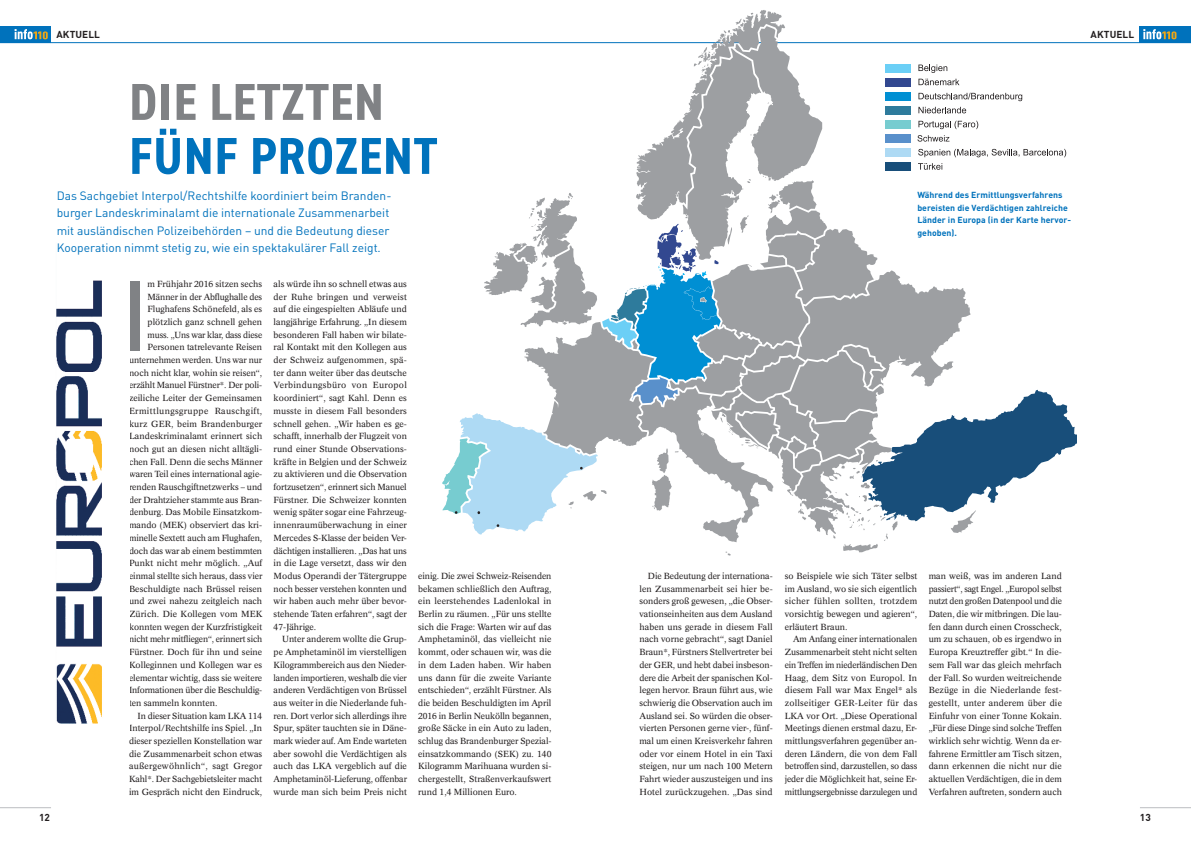
<style>
.page{position:relative;width:1191px;height:842px;background:#fff}
.page>*{position:absolute;margin:0;border:0;box-sizing:border-box;transform-origin:0 0}
._8_7_C_Ini_DIN-6_Zei{font:600 condensed 100.7px "DIN2014";color:#808285}
._52_DIN_Narrow_Bold{font:700 condensed 52px "DIN2014";letter-spacing:.02em;color:#0072bc}
._52_DIN_Narrow_Bold-2{font:700 condensed 52px "DIN2014";letter-spacing:.02em;color:#808285}
._12_DIN_Vorspann_bla{font:12px/17.4px "DIN Pro";color:#0072bc}
._43_Pagina_linksbünd{font:700 10px "DIN Pro";letter-spacing:.01em;color:#231f20}
._8_7_C_reg_block_Ein{font:8.7px/12.7px "Concorde CV";color:#231f20;text-align:justify}
._8_7_C_Ini_DIN-6_Zei-2{font:8.7px "Concorde CV";color:#231f20}
._8_7_DIN_BU_blau{font:700 8.7px/12.7px "DIN Pro";letter-spacing:.005em;color:#0072bc}
._8_7_C_Ini_DIN-6_Zei-3{font:8.7px "Concorde CV";letter-spacing:-.02em;color:#231f20}
._8_7_C_Ini_DIN-6_Zei-4{font:8.7px "Concorde CV";letter-spacing:.04em;color:#231f20}
</style>
<div class="page">
<div style="left:0;top:27px;width:51px;height:16px;background:#0072bc"></div>
<svg style="left:15px;top:29px;width:33px;height:10px"></svg>
<hr style="left:0;top:807px;width:51px;height:1px;background:#bcbdc0">
<hr style="left:1140px;top:807px;width:51px;height:1px;background:#bcbdc0">
<img style="left:56px;top:280px;width:46px;height:444px">
<div style="left:1140px;top:27px;width:51px;height:16px;background:#0072bc"></div>
<svg style="left:1143px;top:29px;width:33px;height:10px"></svg>
<hr style="left:0;top:42px;width:1191px;height:1px;background:#0072bc">
<svg style="left:442px;top:10px;width:634px;height:546px"></svg>
<p class="_43_Pagina_linksbünd" style="left:56px;top:28px;width:45px">AKTUELL</p>
<p class="_52_DIN_Narrow_Bold-2" style="left:129px;top:67px;width:256px">DIE LETZTEN</p>
<p class="_52_DIN_Narrow_Bold" style="left:129px;top:121px;width:309px">FÜNF PROZENT</p>
<p class="_12_DIN_Vorspann_bla" style="left:57px;top:186px;width:336px">Das Sachgebiet Interpol/Rechtshilfe koordiniert beim Branden&shy;burger Landeskriminalamt die internationale Zusammenarbeit mit ausländischen Polizeibehörden – und die Bedeutung dieser Kooperation nimmt stetig zu, wie ein spektakulärer Fall zeigt.</p>
<p class="_8_7_C_Ini_DIN-6_Zei" style="left:121px;top:249px;width:28px">I</p>
<p class="_8_7_C_Ini_DIN-6_Zei-2" style="left:148px;top:278px;width:116px">m Frühjahr 2016 sitzen sechs</p>
<p class="_8_7_C_Ini_DIN-6_Zei-2" style="left:148px;top:291px;width:116px">Männer in der Abflughalle des</p>
<p class="_8_7_C_Ini_DIN-6_Zei-2" style="left:148px;top:304px;width:116px">Flughafens Schönefeld, als es</p>
<p class="_8_7_C_Ini_DIN-6_Zei-2" style="left:148px;top:316px;width:116px">plötzlich ganz schnell gehen</p>
<p class="_8_7_C_Ini_DIN-6_Zei-3" style="left:148px;top:329px;width:116px">muss. „Uns war klar, dass diese</p>
<p class="_8_7_C_Ini_DIN-6_Zei-2" style="left:148px;top:342px;width:116px">Personen tatrelevante Reisen</p>
<p class="_8_7_C_Ini_DIN-6_Zei-2" style="left:129px;top:354px;width:135px">unternehmen werden. Uns war nur</p>
<p class="_8_7_C_Ini_DIN-6_Zei-2" style="left:129px;top:367px;width:135px">noch nicht klar, wohin sie reisen“,</p>
<p class="_8_7_C_Ini_DIN-6_Zei-2" style="left:129px;top:380px;width:135px">erzählt Manuel Fürstner*. Der poli-</p>
<p class="_8_7_C_Ini_DIN-6_Zei-2" style="left:129px;top:393px;width:135px">zeiliche Leiter der Gemeinsamen</p>
<p class="_8_7_C_Ini_DIN-6_Zei-4" style="left:129px;top:405px;width:135px">Ermittlungsgruppe Rauschgift,</p>
<p class="_8_7_C_Ini_DIN-6_Zei-2" style="left:129px;top:418px;width:135px">kurz GER, beim Brandenburger</p>
<p class="_8_7_C_Ini_DIN-6_Zei-2" style="left:129px;top:431px;width:135px">Landeskriminalamt erinnert sich</p>
<p class="_8_7_C_Ini_DIN-6_Zei-2" style="left:129px;top:443px;width:135px">noch gut an diesen nicht alltägli-</p>
<p class="_8_7_C_Ini_DIN-6_Zei-2" style="left:129px;top:456px;width:135px">chen Fall. Denn die sechs Männer</p>
<p class="_8_7_C_Ini_DIN-6_Zei-2" style="left:129px;top:469px;width:135px">waren Teil eines international agie-</p>
<p class="_8_7_C_Ini_DIN-6_Zei-2" style="left:129px;top:481px;width:135px">renden Rauschgiftnetzwerks – und</p>
<p class="_8_7_C_Ini_DIN-6_Zei-2" style="left:129px;top:494px;width:135px">der Drahtzieher stammte aus Bran-</p>
<p class="_8_7_C_Ini_DIN-6_Zei-2" style="left:129px;top:507px;width:135px">denburg. Das Mobile Einsatzkom-</p>
<p class="_8_7_C_Ini_DIN-6_Zei-2" style="left:129px;top:520px;width:135px">mando (MEK) observiert das kri-</p>
<p class="_8_7_C_Ini_DIN-6_Zei-2" style="left:129px;top:532px;width:135px">minelle Sextett auch am Flughafen,</p>
<p class="_8_7_C_Ini_DIN-6_Zei-2" style="left:129px;top:545px;width:135px">doch das war ab einem bestimmten</p>
<p class="_8_7_C_Ini_DIN-6_Zei-2" style="left:129px;top:558px;width:135px">Punkt nicht mehr möglich. „Auf</p>
<p class="_8_7_C_Ini_DIN-6_Zei-2" style="left:129px;top:570px;width:135px">einmal stellte sich heraus, dass vier</p>
<p class="_8_7_C_Ini_DIN-6_Zei-2" style="left:129px;top:583px;width:135px">Beschuldigte nach Brüssel reisen</p>
<p class="_8_7_C_Ini_DIN-6_Zei-2" style="left:129px;top:596px;width:135px">und zwei nahezu zeitgleich nach</p>
<p class="_8_7_C_Ini_DIN-6_Zei-2" style="left:129px;top:608px;width:135px">Zürich. Die Kollegen vom MEK</p>
<p class="_8_7_C_Ini_DIN-6_Zei-2" style="left:129px;top:621px;width:135px">konnten wegen der Kurzfristigkeit</p>
<p class="_8_7_C_Ini_DIN-6_Zei-3" style="left:129px;top:634px;width:135px">nicht mehr mitfliegen“, erinnert sich</p>
<p class="_8_7_C_Ini_DIN-6_Zei-2" style="left:129px;top:647px;width:135px">Fürstner. Doch für ihn und seine</p>
<p class="_8_7_C_Ini_DIN-6_Zei-2" style="left:129px;top:659px;width:135px">Kolleginnen und Kollegen war es</p>
<p class="_8_7_C_Ini_DIN-6_Zei-2" style="left:129px;top:672px;width:135px">elementar wichtig, dass sie weitere</p>
<p class="_8_7_C_Ini_DIN-6_Zei-2" style="left:129px;top:685px;width:135px">Informationen über die Beschuldig-</p>
<p class="_8_7_C_Ini_DIN-6_Zei-2" style="left:129px;top:697px;width:90px">ten sammeln konnten.</p>
<p class="_8_7_C_reg_block_Ein" style="left:129px;top:709px;width:135px;text-indent:9px">In dieser Situation kam LKA 114<br>Interpol/Rechtshilfe ins Spiel. „In dieser speziellen Konstellation war die Zusammenarbeit schon etwas außergewöhnlich“, sagt Gregor Kahl*. Der Sachgebietsleiter macht im Gespräch nicht den Eindruck,</p>
<p class="_8_7_C_reg_block_Ein" style="left:274px;top:277px;width:135px">als würde ihn so schnell etwas aus der Ruhe bringen und verweist auf die eingespielten Abläufe und langjährige Erfahrung. „In diesem besonderen Fall haben wir bilate&shy;ral Kontakt mit den Kollegen aus der Schweiz aufgenommen, spä&shy;ter dann weiter über das deutsche Verbindungsbüro von Europol koordiniert“, sagt Kahl. Denn es musste in diesem Fall besonders schnell gehen. „Wir haben es ge&shy;schafft, innerhalb der Flugzeit von rund einer Stunde Observations&shy;kräfte in Belgien und der Schweiz zu aktivieren und die Observation fortzusetzen“, erinnert sich Manuel Fürstner. Die Schweizer konnten wenig später sogar eine Fahrzeug&shy;innenraumüberwachung in einer Mercedes S-Klasse der beiden Ver&shy;dächtigen installieren. „Das hat uns in die Lage versetzt, dass wir den Modus Operandi der Tätergruppe noch besser verstehen konnten und wir haben auch mehr über bevor&shy;stehende Taten erfahren“, sagt der 47-Jährige.</p>
<p class="_8_7_C_reg_block_Ein" style="left:274px;top:633px;width:135px;text-indent:9px">Unter anderem wollte die Grup&shy;pe Amphetaminöl im vierstelligen Kilogrammbereich aus den Nieder&shy;landen importieren, weshalb die vier anderen Verdächtigen von Brüssel aus weiter in die Niederlande fuh&shy;ren. Dort verlor sich allerdings ihre Spur, später tauchten sie in Däne&shy;mark wieder auf. Am Ende warteten aber sowohl die Verdächtigen als auch das LKA vergeblich auf die Amphetaminöl-Lieferung, offenbar wurde man sich beim Preis nicht</p>
<p class="_8_7_C_reg_block_Ein" style="left:418px;top:569px;width:135px">einig. Die zwei Schweiz-Reisenden bekamen schließlich den Auftrag, ein leerstehendes Ladenlokal in Berlin zu räumen. „Für uns stellte sich die Frage: Warten wir auf das Amphetaminöl, das vielleicht nie kommt, oder schauen wir, was die in dem Laden haben. Wir haben uns dann für die zweite Variante entschieden“, erzählt Fürstner. Als die beiden Beschuldigten im April 2016 in Berlin Neukölln begannen, große Säcke in ein Auto zu laden, schlug das Brandenburger Spezial&shy;einsatzkommando (SEK) zu. 140<br>Kilogramm Marihuana wurden si&shy;chergestellt, Straßenverkaufswert rund 1,4 Millionen Euro.</p>
<p class="_43_Pagina_linksbünd" style="left:1090px;top:28px;width:45px">AKTUELL</p>
<p class="_8_7_DIN_BU_blau" style="left:917px;top:188px;width:155px">Während des Ermittlungsverfahrens bereisten die Verdächtigen zahlreiche<br>Länder in Europa (in der Karte hervor&shy;gehoben).</p>
<p class="_8_7_C_reg_block_Ein" style="left:639px;top:569px;width:135px;text-indent:9px">Die Bedeutung der internationa&shy;len Zusammenarbeit sei hier be&shy;sonders groß gewesen, „die Obser&shy;vationseinheiten aus dem Ausland haben uns gerade in diesem Fall nach vorne gebracht“, sagt Daniel Braun*, Fürstners Stellvertreter bei der GER, und hebt dabei insbeson&shy;dere die Arbeit der spanischen Kol&shy;legen hervor. Braun führt aus, wie schwierig die Observation auch im Ausland sei. So würden die obser&shy;vierten Personen gerne vier-, fünf&shy;mal um einen Kreisverkehr fahren oder vor einem Hotel in ein Taxi steigen, nur um nach 100 Metern Fahrt wieder auszusteigen und ins Hotel zurückzugehen. „Das sind</p>
<p class="_8_7_C_reg_block_Ein" style="left:784px;top:569px;width:134px">so Beispiele wie sich Täter selbst im Ausland, wo sie sich eigentlich sicher fühlen sollten, trotzdem vorsichtig bewegen und agieren“, erläutert Braun.</p>
<p class="_8_7_C_reg_block_Ein" style="left:784px;top:633px;width:134px;text-indent:9px">Am Anfang einer internationalen Zusammenarbeit steht nicht selten ein Treffen im niederländischen Den Haag, dem Sitz von Europol. In diesem Fall war Max Engel* als zollseitiger GER-Leiter für das LKA vor Ort. „Diese Operational Meetings dienen erstmal dazu, Er&shy;mittlungsverfahren gegenüber an&shy;deren Ländern, die von dem Fall betroffen sind, darzustellen, so dass jeder die Möglichkeit hat, seine Er&shy;mittlungsergebnisse darzulegen und</p>
<p class="_8_7_C_reg_block_Ein" style="left:928px;top:569px;width:135px">man weiß, was im anderen Land passiert“, sagt Engel. „Europol selbst nutzt den großen Datenpool und die Daten, die wir mitbringen. Die lau&shy;fen dann durch einen Crosscheck, um zu schauen, ob es irgendwo in Europa Kreuztreffer gibt.“ In die&shy;sem Fall war das gleich mehrfach der Fall. So wurden weitreichende Bezüge in die Niederlande fest&shy;gestellt, unter anderem über die Einfuhr von einer Tonne Kokain. „Für diese Dinge sind solche Treffen wirklich sehr wichtig. Wenn da er&shy;fahrene Ermittler am Tisch sitzen, dann erkennen die nicht nur die aktuellen Verdächtigen, die in dem Verfahren auftreten, sondern auch</p>
<p class="_43_Pagina_linksbünd" style="left:39px;top:810px;width:12px">12</p>
<p class="_43_Pagina_linksbünd" style="left:1140px;top:810px;width:12px">13</p>
</div>
